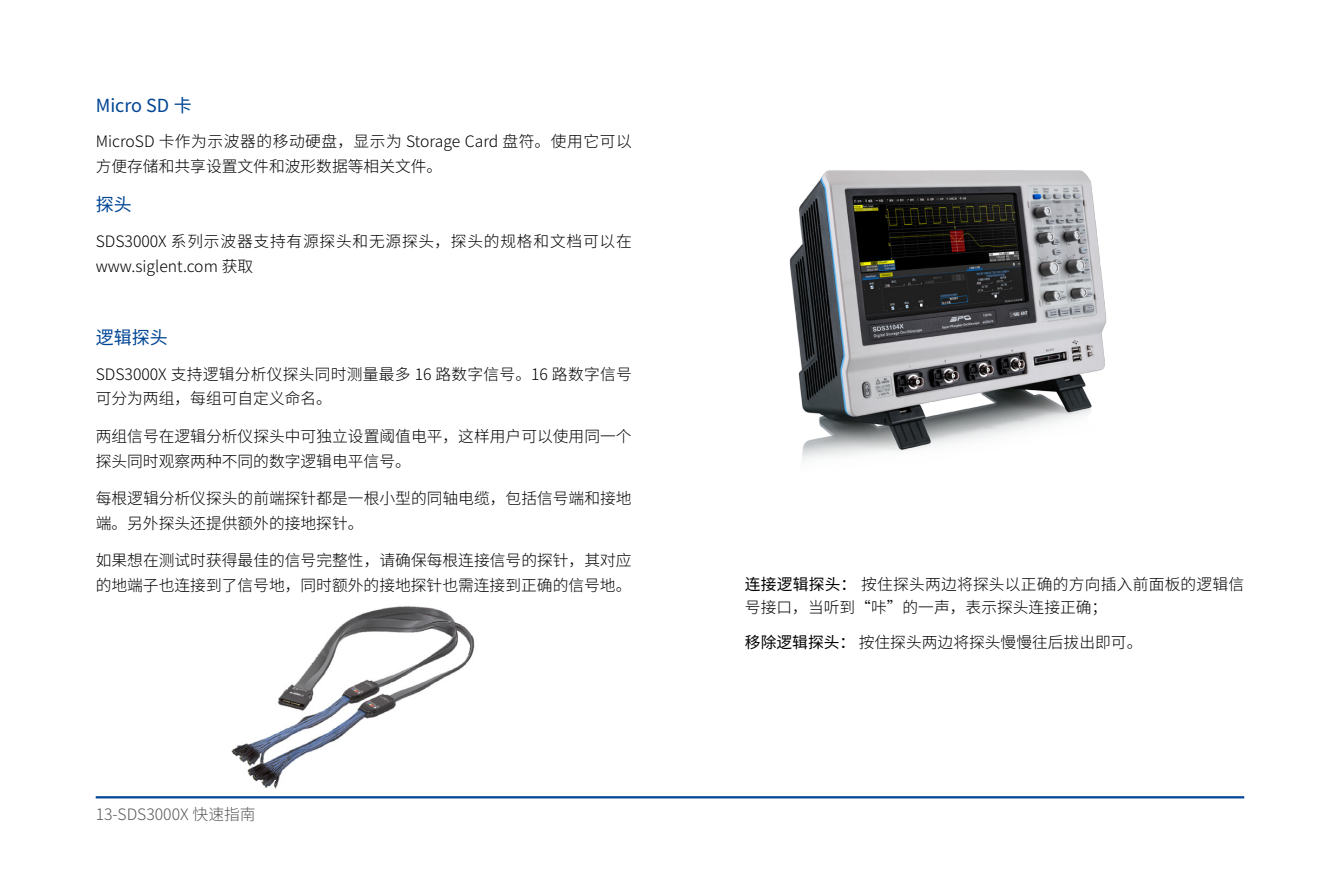
<style>
.page{position:relative;width:1340px;height:893px;background:#fff}
.page>*{position:absolute;margin:0;border:0;box-sizing:border-box;transform-origin:0 0}
.t1{font:18px "Source Han Sans SC";color:#014594}
.t2{font:300 15.75px/24.8px "Source Han Sans SC";color:#000}
.t3{font:300 15.75px/24.8px "Source Han Sans SC";letter-spacing:.05em;color:#000}
.t4{font:300 15.75px "Source Han Sans SC";color:#58585b}
.s1{font-weight:400}
</style>
<div class="page">
<hr style="left:96px;top:796px;width:1148px;height:2px;background:#014594">
<img style="left:231px;top:606px;width:244px;height:183px">
<img style="left:789px;top:170px;width:318px;height:291px">
<p class="t1" style="left:96px;top:95px;width:98px">Micro SD 卡</p>
<p class="t2" style="left:96px;top:129px;width:537px">MicroSD 卡作为示波器的移动硬盘，显示为 Storage Card 盘符。使用它可以方便存储和共享设置文件和波形数据等相关文件。</p>
<p class="t1" style="left:96px;top:195px;width:37px">探头</p>
<p class="t3" style="left:96px;top:229px;width:537px">SDS3000X 系列示波器支持有源探头和无源探头，探头的规格和文档可以在www.siglent.com 获取</p>
<p class="t1" style="left:96px;top:327px;width:73px">逻辑探头</p>
<p class="t2" style="left:96px;top:362px;width:537px">SDS3000X 支持逻辑分析仪探头同时测量最多 16 路数字信号。16 路数字信号可分为两组，每组可自定义命名。</p>
<p class="t2" style="left:96px;top:424px;width:537px">两组信号在逻辑分析仪探头中可独立设置阈值电平，这样用户可以使用同一个探头同时观察两种不同的数字逻辑电平信号。</p>
<p class="t2" style="left:96px;top:486px;width:537px">每根逻辑分析仪探头的前端探针都是一根小型的同轴电缆，包括信号端和接地端。另外探头还提供额外的接地探针。</p>
<p class="t2" style="left:96px;top:548px;width:537px">如果想在测试时获得最佳的信号完整性，请确保每根连接信号的探针，其对应的地端子也连接到了信号地，同时额外的接地探针也需连接到正确的信号地。</p>
<p class="t4" style="left:96px;top:805px;width:161px">13-SDS3000X 快速指南</p>
<p class="t2" style="left:745px;top:573px;width:501px;line-height:22.5px"><span class="s1">连接逻辑探头：</span> 按住探头两边将探头以正确的方向插入前面板的逻辑信号接口，当听到“咔”的一声，表示探头连接正确；</p>
<p class="t2" style="left:745px;top:630px;width:399px"><span class="s1">移除逻辑探头：</span> 按住探头两边将探头慢慢往后拔出即可。</p>
</div>
